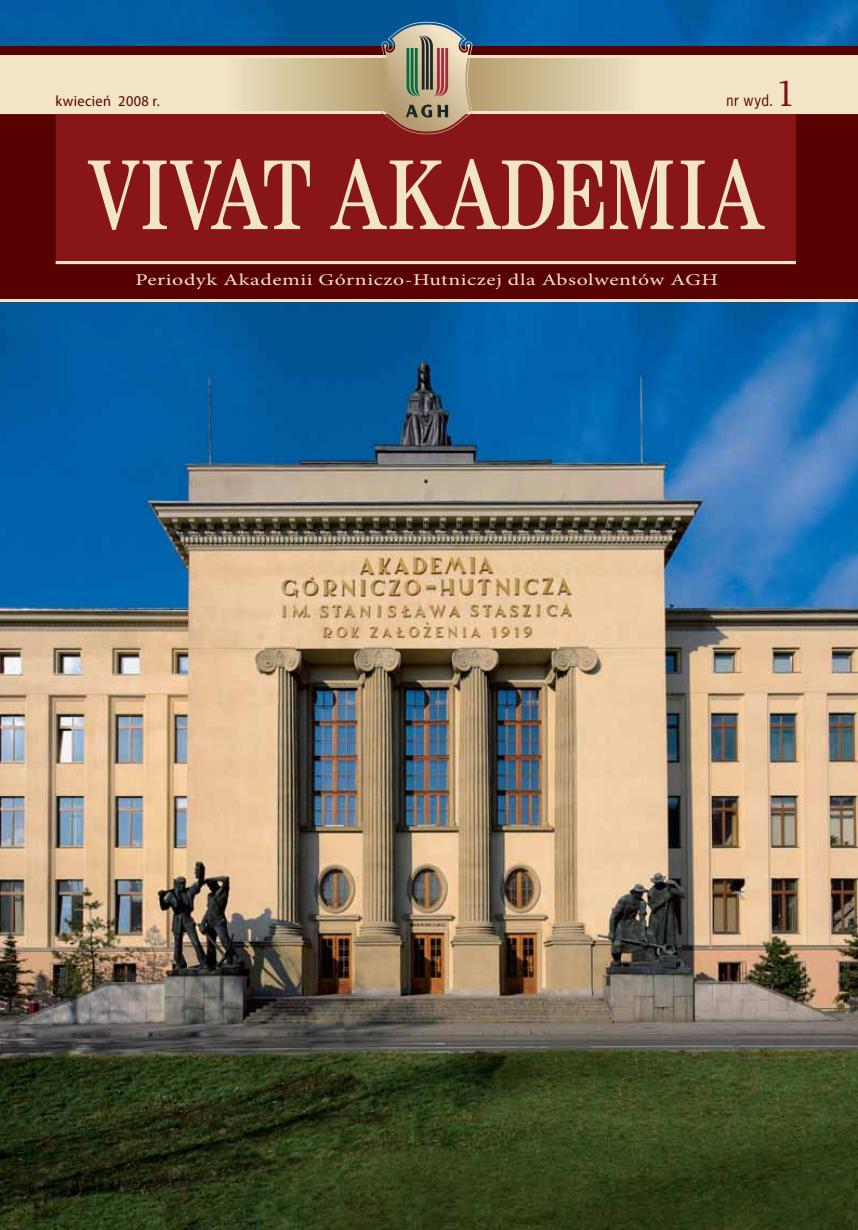
<style>
.page{position:relative;width:858px;height:1230px;background:#fff}
.page>*{position:absolute;margin:0;border:0;box-sizing:border-box;transform-origin:0 0}
.t1{font:condensed 99.6px "Century LT";letter-spacing:.01em;color:#f2e4c6;scale:.96 1}
.t2{font:40.95px "Res Publica";color:#7f1315;scale:.96 1}
.t3{font:16.5px "Minion Pro";letter-spacing:.025em;color:#f2e4c6;scale:1.31 1}
.t4{font:15px "Myriad Pro";letter-spacing:.025em;color:#580102;scale:.96 1}
.t5{font:15px "News Gothic Std";color:#580102;scale:.96 1}
</style>
<div class="page">
<img style="left:0;top:0;width:857px;height:1229px">
<div style="left:0;top:50px;width:857px;height:252px;background:#f2e4c6"></div>
<div style="left:0;top:46px;width:857px;height:8px;background:#580102"></div>
<svg style="left:0;top:114px;width:857px;height:185px;background:#7b1213"></svg>
<svg style="left:239px;top:58px;width:388px;height:53px;background:#d0bd95"></svg>
<svg style="left:380px;top:22px;width:93px;height:112px;background:#9f8f7b"></svg>
<h2 class="t2" style="left:775px;top:68px;width:21px">1</h2>
<p class="t4" style="left:56px;top:92px;width:110px">kwiecień 2008 r.</p>
<p class="t5" style="left:726px;top:92px;width:50px">nr wyd.</p>
<h1 class="t1" style="left:90px;top:159px;width:702px">VIVAT AKADEMIA</h1>
<p class="t3" style="left:135px;top:269px;width:446px">Periodyk Akademii Górniczo-Hutniczej dla Absolwentów AGH</p>
</div>
